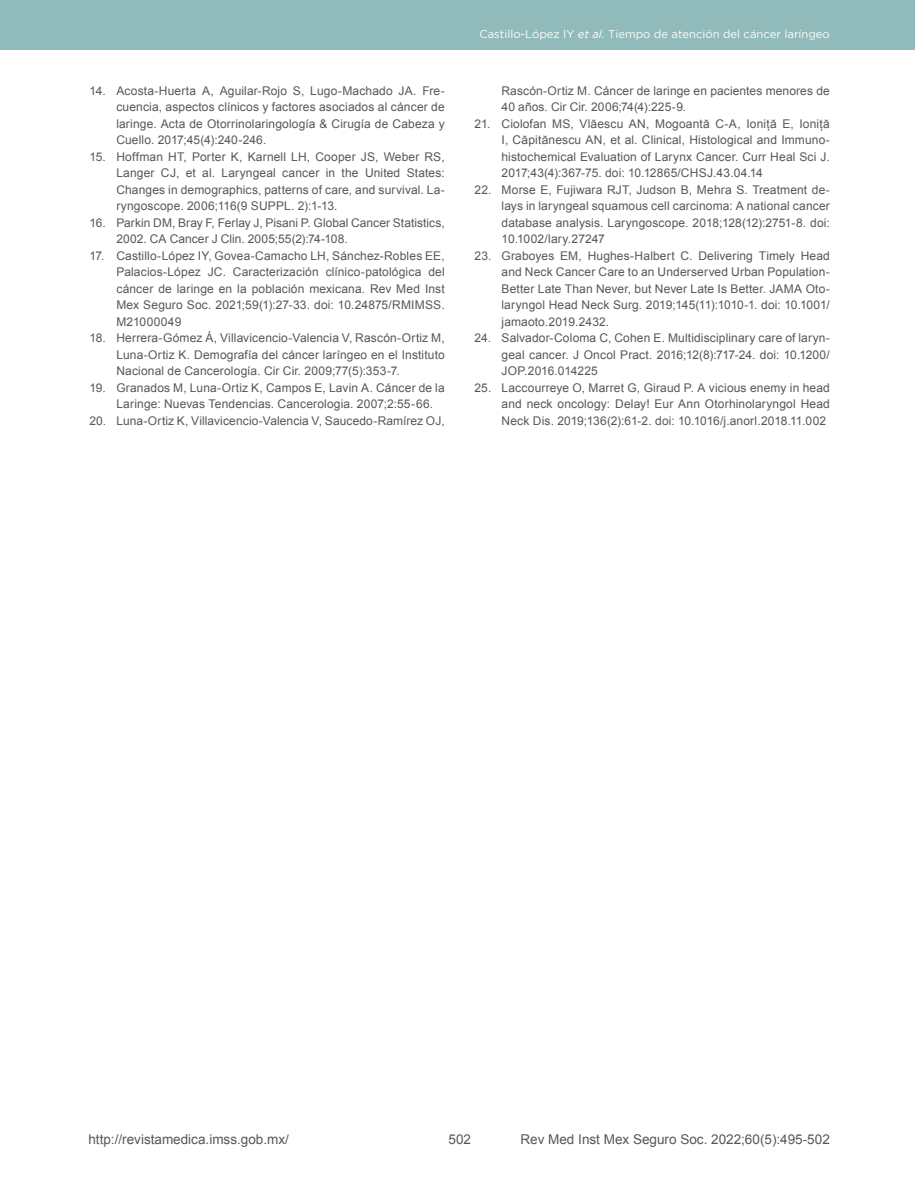
<style>
.page{position:relative;width:915px;height:1191px;background:#fff}
.page>*{position:absolute;margin:0;border:0;box-sizing:border-box;transform-origin:0 0}
.t1{font:13.5px "Arial";color:#575756}
.t2{font:12px/16.5px "Arial";letter-spacing:.01em;color:#575756;text-align:justify}
.t3{font:11.25px "Gotham";color:#fff}
.s1{font-style:italic}
</style>
<div class="page">
<div style="left:0;top:0;width:914px;height:50px;background:#91baba"></div>
<p class="t2" style="left:116px;top:82px;width:330px;text-indent:-27px">14. Acosta-Huerta A, Aguilar-Rojo S, Lugo-Machado JA. Fre&shy;cuencia, aspectos clínicos y factores asociados al cáncer de laringe. Acta de Otorrinolaringología &amp; Cirugía de Cabeza y Cuello. 2017;45(4):240-246.</p>
<p class="t2" style="left:116px;top:148px;width:330px;text-indent:-27px">15. Hoffman HT, Porter K, Karnell LH, Cooper JS, Weber RS, Langer CJ, et al. Laryngeal cancer in the United States:<br>Changes in demographics, patterns of care, and survival. La&shy;ryngoscope. 2006;116(9 SUPPL. 2):1-13.</p>
<p class="t2" style="left:116px;top:214px;width:330px;text-indent:-27px">16. Parkin DM, Bray F, Ferlay J, Pisani P. Global Cancer Statistics,<br>2002. CA Cancer J Clin. 2005;55(2):74-108.</p>
<p class="t2" style="left:116px;top:247px;width:330px;text-indent:-27px">17. Castillo-López IY, Govea-Camacho LH, Sánchez-Robles EE, Palacios-López JC. Caracterización clínico-patológica del cáncer de laringe en la población mexicana. Rev Med Inst Mex Seguro Soc. 2021;59(1):27-33. doi: 10.24875/RMIMSS.<br>M21000049</p>
<p class="t2" style="left:116px;top:330px;width:330px;text-indent:-27px">18. Herrera-Gómez Á, Villavicencio-Valencia V, Rascón-Ortiz M, Luna-Ortiz K. Demografía del cáncer laríngeo en el Instituto Nacional de Cancerología. Cir Cir. 2009;77(5):353-7.</p>
<p class="t2" style="left:116px;top:379px;width:330px;text-indent:-27px">19. Granados M, Luna-Ortiz K, Campos E, Lavin A. Cáncer de la<br>Laringe: Nuevas Tendencias. Cancerologia. 2007;2:55-66.</p>
<p class="t2" style="left:89px;top:412px;width:357px">20. Luna-Ortiz K, Villavicencio-Valencia V, Saucedo-Ramírez OJ,</p>
<p class="t3" style="left:479px;top:28px;width:352px">Castillo-López IY <span class="s1">et al.</span> Tiempo de atención del cáncer laríngeo</p>
<p class="t2" style="left:501px;top:82px;width:330px">Rascón-Ortiz M. Cáncer de laringe en pacientes menores de<br>40 años. Cir Cir. 2006;74(4):225-9.</p>
<p class="t2" style="left:501px;top:115px;width:330px;text-indent:-27px">21. Ciolofan MS, Vlăescu AN, Mogoantă C-A, Ioniță E, Ioniță I, Căpitănescu AN, et al. Clinical, Histological and Immuno&shy;histochemical Evaluation of Larynx Cancer. Curr Heal Sci J.<br>2017;43(4):367-75. doi: 10.12865/CHSJ.43.04.14</p>
<p class="t2" style="left:501px;top:181px;width:330px;text-indent:-27px">22. Morse E, Fujiwara RJT, Judson B, Mehra S. Treatment de&shy;lays in laryngeal squamous cell carcinoma: A national cancer database analysis. Laryngoscope. 2018;128(12):2751-8. doi:<br>10.1002/lary.27247</p>
<p class="t2" style="left:501px;top:247px;width:330px;text-indent:-27px">23. Graboyes EM, Hughes-Halbert C. Delivering Timely Head and Neck Cancer Care to an Underserved Urban Population-Better Late Than Never, but Never Late Is Better. JAMA Oto&shy;laryngol Head Neck Surg. 2019;145(11):1010-1. doi: 10.1001/ jamaoto.2019.2432.</p>
<p class="t2" style="left:501px;top:330px;width:330px;text-indent:-27px">24. Salvador-Coloma C, Cohen E. Multidisciplinary care of laryn&shy;geal cancer. J Oncol Pract. 2016;12(8):717-24. doi: 10.1200/ JOP.2016.014225</p>
<p class="t2" style="left:501px;top:379px;width:330px;text-indent:-27px">25. Laccourreye O, Marret G, Giraud P. A vicious enemy in head and neck oncology: Delay! Eur Ann Otorhinolaryngol Head Neck Dis. 2019;136(2):61-2. doi: 10.1016/j.anorl.2018.11.002</p>
<p class="t1" style="left:88px;top:1130px;width:202px">http://revistamedica.imss.gob.mx/</p>
<p class="t1" style="left:520px;top:1130px;width:311px">Rev Med Inst Mex Seguro Soc. 2022;60(5):495-502</p>
<p class="t1" style="left:448px;top:1130px;width:24px">502</p>
</div>
